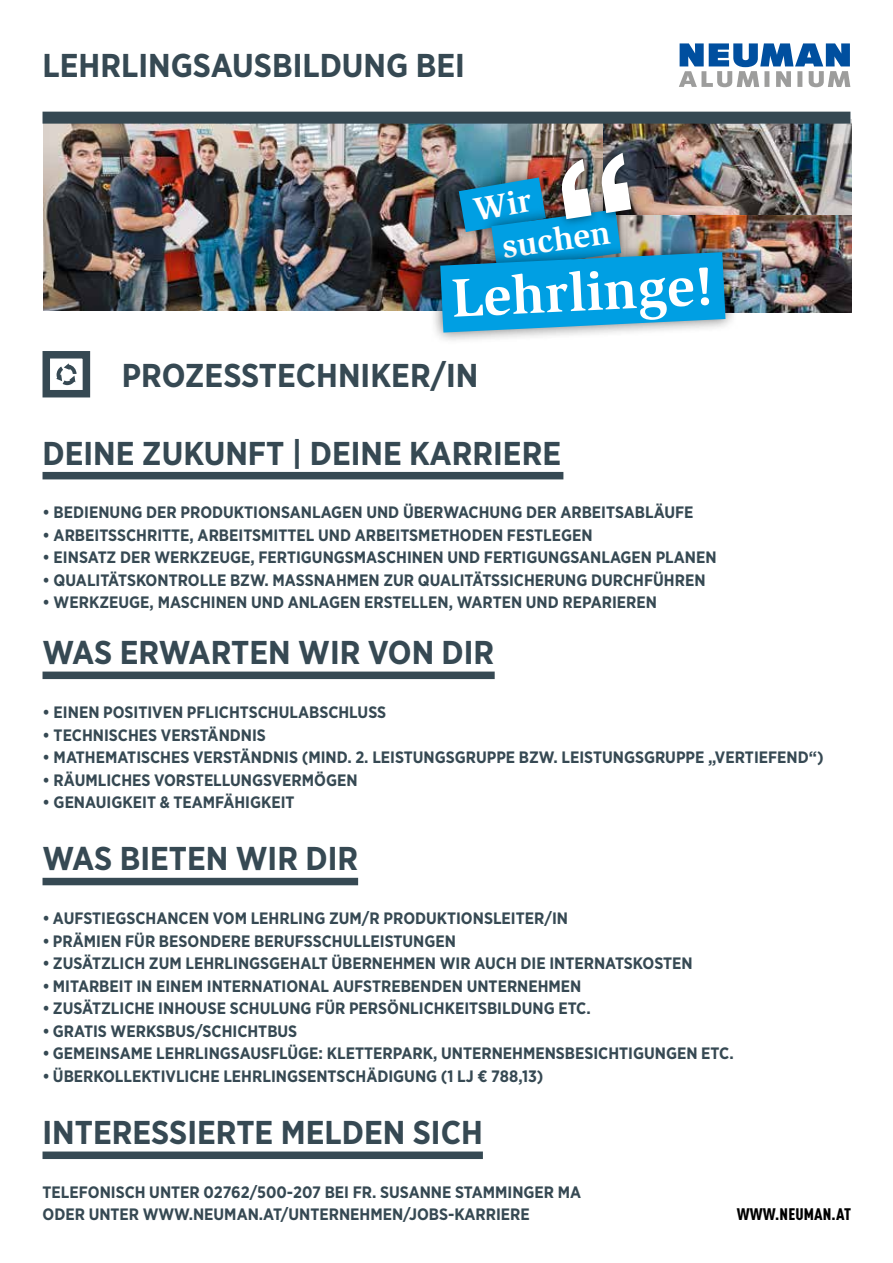
<style>
.page{position:relative;width:893px;height:1263px;background:#fff}
.page>*{position:absolute;margin:0;border:0;box-sizing:border-box;transform-origin:0 0}
.t1{font:700 55.35px "ITC Slimbach LTCE";color:#fff}
.t2{font:700 33.45px "ITC Slimbach LTCE";color:#fff}
.t3{font:700 33px "Gotham Narrow";color:#364953}
.t4{font:700 16.5px/22.5px "Gotham Narrow";color:#364953}
.t5{font:900 condensed 16.5px "DIN Pro";letter-spacing:.01em;color:#000}
</style>
<div class="page">
<svg style="left:679px;top:43px;width:171px;height:44px"></svg>
<div style="left:43px;top:878px;width:315px;height:7px;background:#364953"></div>
<div style="left:43px;top:1151px;width:440px;height:8px;background:#364953"></div>
<div style="left:43px;top:671px;width:452px;height:8px;background:#364953"></div>
<div style="left:43px;top:472px;width:520px;height:7px;background:#364953"></div>
<img style="left:43px;top:124px;width:561px;height:186px">
<img style="left:604px;top:119px;width:247px;height:193px">
<div style="left:552px;top:144px;width:88px;height:84px;background:#000;opacity:.55"></div>
<div style="left:428px;top:240px;width:310px;height:105px;background:#000;opacity:.55"></div>
<div style="left:43px;top:112px;width:807px;height:12px;background:#364953"></div>
<svg style="left:42px;top:351px;width:49px;height:47px"></svg>
<img style="left:440px;top:153px;width:285px;height:180px">
<h3 class="t3" style="left:43px;top:45px;width:424px">LEHRLINGSAUSBILDUNG BEI</h3>
<h2 class="t2" style="left:499px;top:227px;width:110px;rotate:-8deg">suchen</h2>
<h1 class="t1" style="left:450px;top:266px;width:264px;rotate:-3deg">Lehrlinge!</h1>
<h3 class="t3" style="left:122px;top:355px;width:358px">PROZESSTECHNIKER/IN</h3>
<h3 class="t3" style="left:43px;top:432px;width:520px">DEINE ZUKUNFT | DEINE KARRIERE</h3>
<p class="t4" style="left:43px;top:501px;width:652px">• BEDIENUNG DER PRODUKTIONSANLAGEN UND ÜBERWACHUNG DER ARBEITSABLÄUFE</p>
<p class="t4" style="left:43px;top:524px;width:551px">• ARBEITSSCHRITTE, ARBEITSMITTEL UND ARBEITSMETHODEN FESTLEGEN</p>
<p class="t4" style="left:43px;top:546px;width:676px">• EINSATZ DER WERKZEUGE, FERTIGUNGSMASCHINEN UND FERTIGUNGSANLAGEN PLANEN</p>
<p class="t4" style="left:43px;top:569px;width:664px">• QUALITÄTSKONTROLLE BZW. MASSNAHMEN ZUR QUALITÄTSSICHERUNG DURCHFÜHREN</p>
<p class="t4" style="left:43px;top:591px;width:616px">• WERKZEUGE, MASCHINEN UND ANLAGEN ERSTELLEN, WARTEN UND REPARIEREN</p>
<h3 class="t3" style="left:43px;top:631px;width:453px">WAS ERWARTEN WIR VON DIR</h3>
<p class="t4" style="left:43px;top:701px;width:345px">• EINEN POSITIVEN PFLICHTSCHULABSCHLUSS</p>
<p class="t4" style="left:43px;top:723px;width:225px">• TECHNISCHES VERSTÄNDNIS</p>
<p class="t4" style="left:43px;top:746px;width:783px">• MATHEMATISCHES VERSTÄNDNIS (MIND. 2. LEISTUNGSGRUPPE BZW. LEISTUNGSGRUPPE „VERTIEFEND“)</p>
<p class="t4" style="left:43px;top:768px;width:317px">• RÄUMLICHES VORSTELLUNGSVERMÖGEN</p>
<p class="t4" style="left:43px;top:791px;width:254px">• GENAUIGKEIT &amp; TEAMFÄHIGKEIT</p>
<h3 class="t3" style="left:43px;top:837px;width:317px">WAS BIETEN WIR DIR</h3>
<p class="t4" style="left:43px;top:907px;width:527px">• AUFSTIEGSCHANCEN VOM LEHRLING ZUM/R PRODUKTIONSLEITER/IN</p>
<p class="t4" style="left:43px;top:929px;width:415px">• PRÄMIEN FÜR BESONDERE BERUFSSCHULLEISTUNGEN</p>
<p class="t4" style="left:43px;top:952px;width:652px">• ZUSÄTZLICH ZUM LEHRLINGSGEHALT ÜBERNEHMEN WIR AUCH DIE INTERNATSKOSTEN</p>
<p class="t4" style="left:43px;top:974px;width:540px">• MITARBEIT IN EINEM INTERNATIONAL AUFSTREBENDEN UNTERNEHMEN</p>
<p class="t4" style="left:43px;top:997px;width:550px">• ZUSÄTZLICHE INHOUSE SCHULUNG FÜR PERSÖNLICHKEITSBILDUNG ETC.</p>
<p class="t4" style="left:43px;top:1019px;width:256px">• GRATIS WERKSBUS/SCHICHTBUS</p>
<p class="t4" style="left:43px;top:1042px;width:693px">• GEMEINSAME LEHRLINGSAUSFLÜGE: KLETTERPARK, UNTERNEHMENSBESICHTIGUNGEN ETC.</p>
<p class="t4" style="left:43px;top:1064px;width:502px">• ÜBERKOLLEKTIVLICHE LEHRLINGSENTSCHÄDIGUNG (1 LJ € 788,13)</p>
<h3 class="t3" style="left:43px;top:1111px;width:442px">INTERESSIERTE MELDEN SICH</h3>
<p class="t4" style="left:43px;top:1181px;width:540px">TELEFONISCH UNTER 02762/500-207 BEI FR. SUSANNE STAMMINGER MA<br>ODER UNTER WWW.NEUMAN.AT/UNTERNEHMEN/JOBS-KARRIERE</p>
<p class="t5" style="left:737px;top:1202px;width:116px">WWW.NEUMAN.AT</p>
</div>
